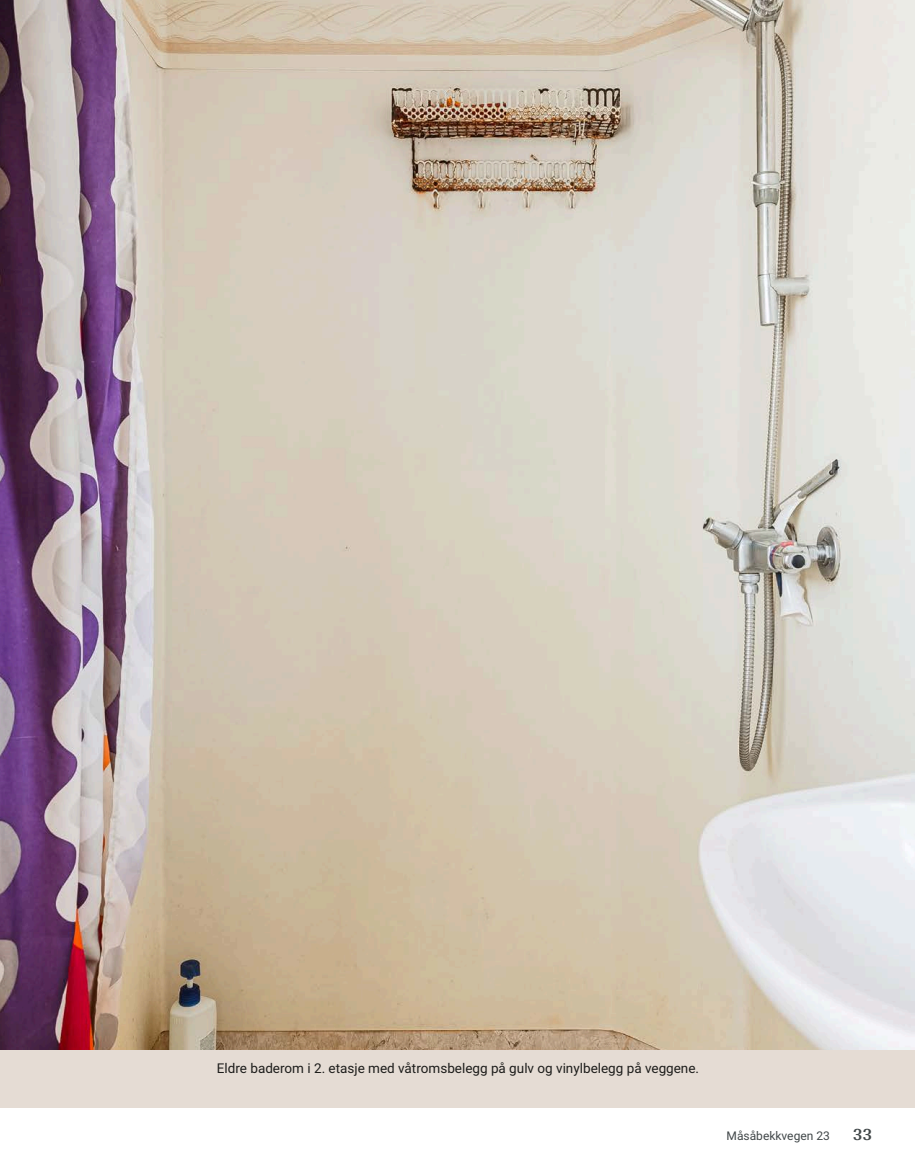
<style>
.page{position:relative;width:915px;height:1172px;background:#fff}
.page>*{position:absolute;margin:0;border:0;box-sizing:border-box;transform-origin:0 0}
.t1{font:700 18px "Arya";color:#414749}
.t2{font:13.5px "Roboto Vitec";color:#1d1d1b}
.t3{font:12px "Roboto Vitec";color:#414749}
</style>
<div class="page">
<img style="left:0;top:0;width:914px;height:1050px">
<div style="left:0;top:1050px;width:914px;height:58px;background:#e5dcd4"></div>
<p class="t2" style="left:217px;top:1059px;width:483px">Eldre baderom i 2. etasje med våtromsbelegg på gulv og vinylbelegg på veggene.</p>
<p class="t3" style="left:726px;top:1127px;width:105px">Måsåbekkvegen 23</p>
<h1 class="t1" style="left:852px;top:1123px;width:21px">33</h1>
</div>
